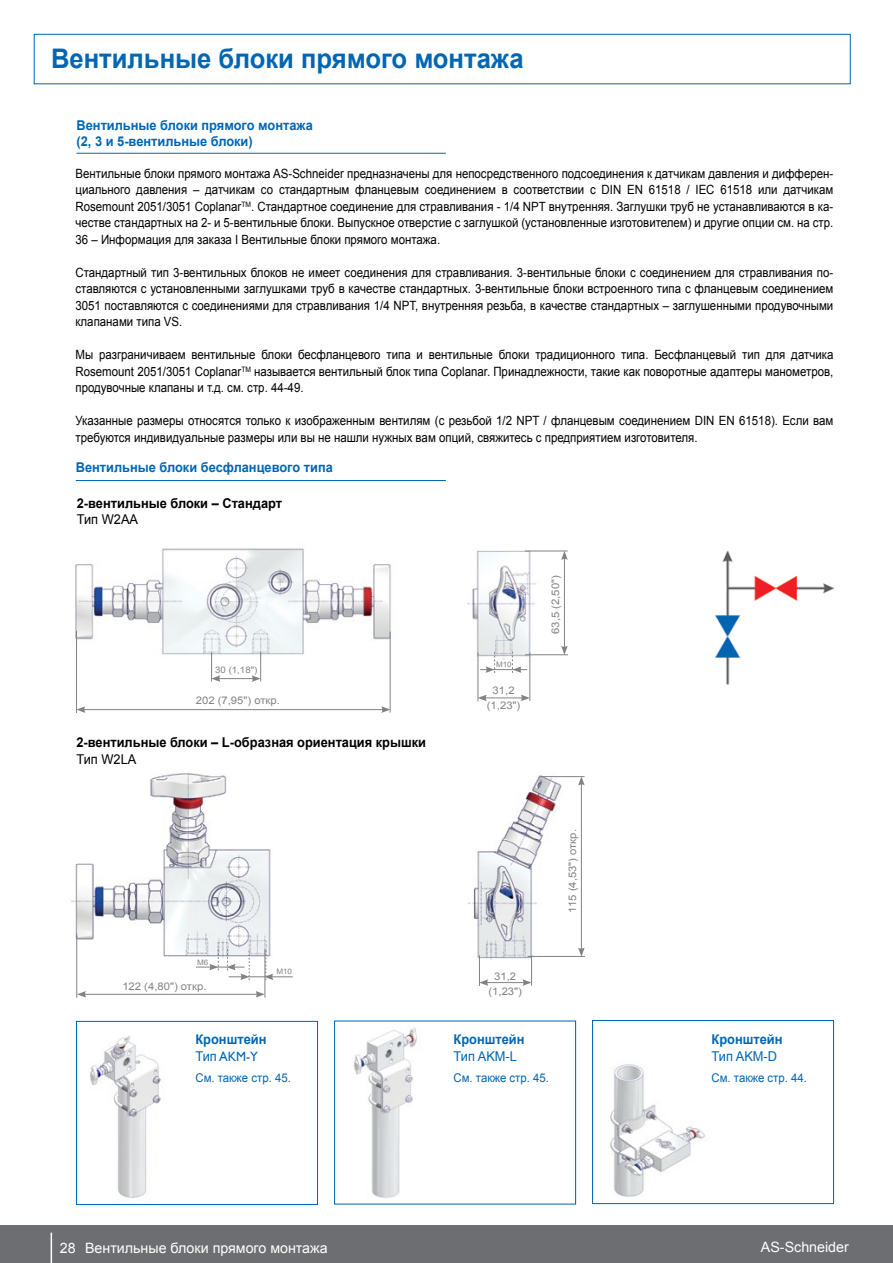
<style>
.page{position:relative;width:893px;height:1263px;background:#fff}
.page>*{position:absolute;margin:0;border:0;box-sizing:border-box;transform-origin:0 0}
.t1{font:700 27px "Arial";color:#0066b3;scale:.95 1}
.t2{font:14.25px "Arial";color:#fff}
.t3{font:700 13.5px/16.5px "Arial";color:#0066b3;scale:.95 1}
.t4{font:700 13.5px "Arial";color:#000;scale:.95 1}
.t5{font:13.5px "Arial";color:#0066b3;scale:.95 1}
.t6{font:13.5px "Arial";color:#000;scale:.95 1}
.t7{font:13.5px "Gill Alt One";color:#0066b3;scale:.95 1}
.t8{font:12.75px/16.5px "Arial";color:#000;text-align:justify;scale:.9 1}
.t9{font:12px "Arial";color:#0066b3;scale:.95 1}
.t10{font:10.5px/15px "Arial";color:#808285;text-align:center;scale:1.08 1}
.t11{font:9px "Arial";color:#808285;scale:1.07 1}
.t12{font:7.5px "Arial";color:#808285;scale:1.07 1}
.s1{font-family:"Arial"}
</style>
<div class="page">
<div style="left:34px;top:34px;width:816px;height:50px;border:1px solid #0066b3"></div>
<img style="left:715px;top:550px;width:119px;height:135px">
<img style="left:75px;top:548px;width:316px;height:112px">
<hr style="left:390px;top:632px;width:1px;height:80px;background:#808285">
<img style="left:467px;top:550px;width:82px;height:121px">
<hr style="left:83px;top:709px;width:301px;height:1px;background:#808285">
<svg style="left:77px;top:706px;width:8px;height:7px"></svg>
<svg style="left:381px;top:706px;width:9px;height:7px"></svg>
<hr style="left:218px;top:678px;width:36px;height:1px;background:#808285">
<svg style="left:211px;top:652px;width:9px;height:30px"></svg>
<svg style="left:252px;top:652px;width:9px;height:30px"></svg>
<hr style="left:76px;top:631px;width:1px;height:82px;background:#808285">
<hr style="left:530px;top:653px;width:1px;height:48px;background:#808285">
<hr style="left:484px;top:698px;width:39px;height:1px;background:#808285">
<svg style="left:479px;top:695px;width:8px;height:6px"></svg>
<svg style="left:521px;top:695px;width:9px;height:6px"></svg>
<hr style="left:478px;top:653px;width:1px;height:48px;background:#808285">
<hr style="left:525px;top:551px;width:43px;height:1px;background:#808285">
<hr style="left:564px;top:557px;width:1px;height:91px;background:#808285">
<svg style="left:561px;top:646px;width:7px;height:8px"></svg>
<svg style="left:561px;top:551px;width:7px;height:9px"></svg>
<hr style="left:525px;top:654px;width:43px;height:1px;background:#808285">
<svg style="left:480px;top:652px;width:47px;height:21px"></svg>
<img style="left:70px;top:773px;width:201px;height:194px">
<img style="left:468px;top:775px;width:117px;height:185px">
<hr style="left:265px;top:949px;width:1px;height:48px;background:#808285">
<hr style="left:84px;top:994px;width:174px;height:1px;background:#808285">
<svg style="left:78px;top:991px;width:8px;height:6px"></svg>
<svg style="left:256px;top:991px;width:9px;height:6px"></svg>
<hr style="left:77px;top:933px;width:1px;height:65px;background:#808285">
<hr style="left:531px;top:955px;width:1px;height:31px;background:#808285">
<hr style="left:486px;top:982px;width:39px;height:1px;background:#808285">
<svg style="left:480px;top:979px;width:8px;height:7px"></svg>
<svg style="left:522px;top:979px;width:10px;height:7px"></svg>
<hr style="left:479px;top:955px;width:1px;height:31px;background:#808285">
<hr style="left:540px;top:776px;width:44px;height:1px;background:#808285">
<hr style="left:581px;top:783px;width:1px;height:167px;background:#808285">
<svg style="left:578px;top:947px;width:7px;height:9px"></svg>
<svg style="left:578px;top:776px;width:7px;height:9px"></svg>
<hr style="left:527px;top:956px;width:58px;height:1px;background:#808285">
<svg style="left:196px;top:949px;width:97px;height:31px"></svg>
<div style="left:592px;top:1020px;width:242px;height:184px;background:#fff;border:1px solid #0066b3"></div>
<img style="left:610px;top:1064px;width:96px;height:133px">
<div style="left:334px;top:1020px;width:242px;height:184px;background:#fff;border:1px solid #0066b3"></div>
<img style="left:353px;top:1027px;width:64px;height:171px">
<div style="left:76px;top:1021px;width:242px;height:184px;background:#fff;border:1px solid #0066b3"></div>
<img style="left:90px;top:1035px;width:71px;height:163px">
<div style="left:0;top:1225px;width:893px;height:38px;background:#6d6e71"></div>
<hr style="left:51px;top:1233px;width:1px;height:30px;background:#fff">
<hr style="left:77px;top:153px;width:369px;height:1px;background:#0066b3">
<hr style="left:76px;top:480px;width:370px;height:1px;background:#0066b3">
<h1 class="t1" style="left:51px;top:40px;width:499px">Вентильные блоки прямого монтажа</h1>
<p class="t3" style="left:77px;top:117px;width:250px">Вентильные блоки прямого монтажа (2, 3 и 5-вентильные блоки)</p>
<p class="t8" style="left:75px;top:165px;width:844px">Вентильные блоки прямого монтажа AS-Schneider предназначены для непосредственного подсоединения к датчикам давления и дифферен&shy;циального давления – датчикам со стандартным фланцевым соединением в соответствии с DIN EN 61518 / IEC 61518 или датчикам Rosemount 2051/3051 Coplanar<sup>TM</sup>. Стандартное соединение для стравливания - 1/4 NPT внутренняя. Заглушки труб не устанавливаются в ка&shy;честве стандартных на 2- и 5-вентильные блоки. Выпускное отверстие с заглушкой (установленные изготовителем) и другие опции см. на стр.<br>36 – Информация для заказа I Вентильные блоки прямого монтажа.</p>
<p class="t8" style="left:75px;top:264px;width:844px">Стандартный тип 3-вентильных блоков не имеет соединения для стравливания. 3-вентильные блоки с соединением для стравливания по&shy;ставляются с установленными заглушками труб в качестве стандартных. 3-вентильные блоки встроенного типа с фланцевым соединением 3051 поставляются с соединениями для стравливания 1/4 NPT, внутренняя резьба, в качестве стандартных – заглушенными продувочными клапанами типа VS.</p>
<p class="t8" style="left:75px;top:347px;width:844px">Мы разграничиваем вентильные блоки бесфланцевого типа и вентильные блоки традиционного типа. Бесфланцевый тип для датчика Rosemount 2051/3051 Coplanar<sup>TM</sup> называется вентильный блок типа Coplanar. Принадлежности, такие как поворотные адаптеры манометров, продувочные клапаны и т.д. см. стр. 44-49.</p>
<p class="t8" style="left:75px;top:413px;width:844px">Указанные размеры относятся только к изображенным вентилям (с резьбой 1/2 NPT / фланцевым соединением DIN EN 61518). Если вам требуются индивидуальные размеры или вы не нашли нужных вам опций, свяжитесь с предприятием изготовителя.</p>
<p class="t3" style="left:76px;top:459px;width:272px">Вентильные блоки бесфланцевого типа</p>
<p class="t4" style="left:77px;top:494px;width:218px">2-вентильные блоки – Стандарт</p>
<p class="t6" style="left:77px;top:511px;width:66px">Тип W2AA</p>
<p class="t11" style="left:215px;top:663px;width:41px">30 (1,18")</p>
<p class="t10" style="left:196px;top:693px;width:79px">202 (7,95") откр.</p>
<p class="t4" style="left:76px;top:733px;width:369px">2-вентильные блоки – L-образная ориентация крышки</p>
<p class="t6" style="left:76px;top:750px;width:65px">Тип W2LA</p>
<p class="t12" style="left:197px;top:957px;width:12px">M6</p>
<p class="t10" style="left:122px;top:978px;width:79px">122 (4,80") откр.</p>
<p class="t12" style="left:276px;top:967px;width:16px">M10</p>
<p class="t3" style="left:195px;top:1031px;width:76px">Кронштейн</p>
<p class="t7" style="left:195px;top:1048px;width:67px"><span class="s1">Тип</span> AKM-Y</p>
<p class="t9" style="left:195px;top:1069px;width:102px">См. также стр. 45.</p>
<p class="t12" style="left:496px;top:660px;width:16px">M10</p>
<p class="t10" style="left:487px;top:683px;width:33px">31,2 (1,23")</p>
<p class="t10" style="left:548px;top:634px;width:56px;rotate:-90deg">63,5 (2,50")</p>
<p class="t10" style="left:488px;top:969px;width:33px">31,2 (1,23")</p>
<p class="t10" style="left:565px;top:912px;width:79px;rotate:-90deg">115 (4,53") откр.</p>
<p class="t3" style="left:454px;top:1031px;width:76px">Кронштейн</p>
<p class="t5" style="left:454px;top:1047px;width:68px">Тип AKM-L</p>
<p class="t9" style="left:454px;top:1069px;width:102px">См. также стр. 45.</p>
<p class="t3" style="left:711px;top:1031px;width:76px">Кронштейн</p>
<p class="t5" style="left:711px;top:1047px;width:71px">Тип AKM-D</p>
<p class="t9" style="left:711px;top:1069px;width:102px">См. также стр. 44.</p>
<p class="t2" style="left:60px;top:1238px;width:269px">28 Вентильные блоки прямого монтажа</p>
<p class="t2" style="left:761px;top:1238px;width:89px">AS-Schneider</p>
</div>
